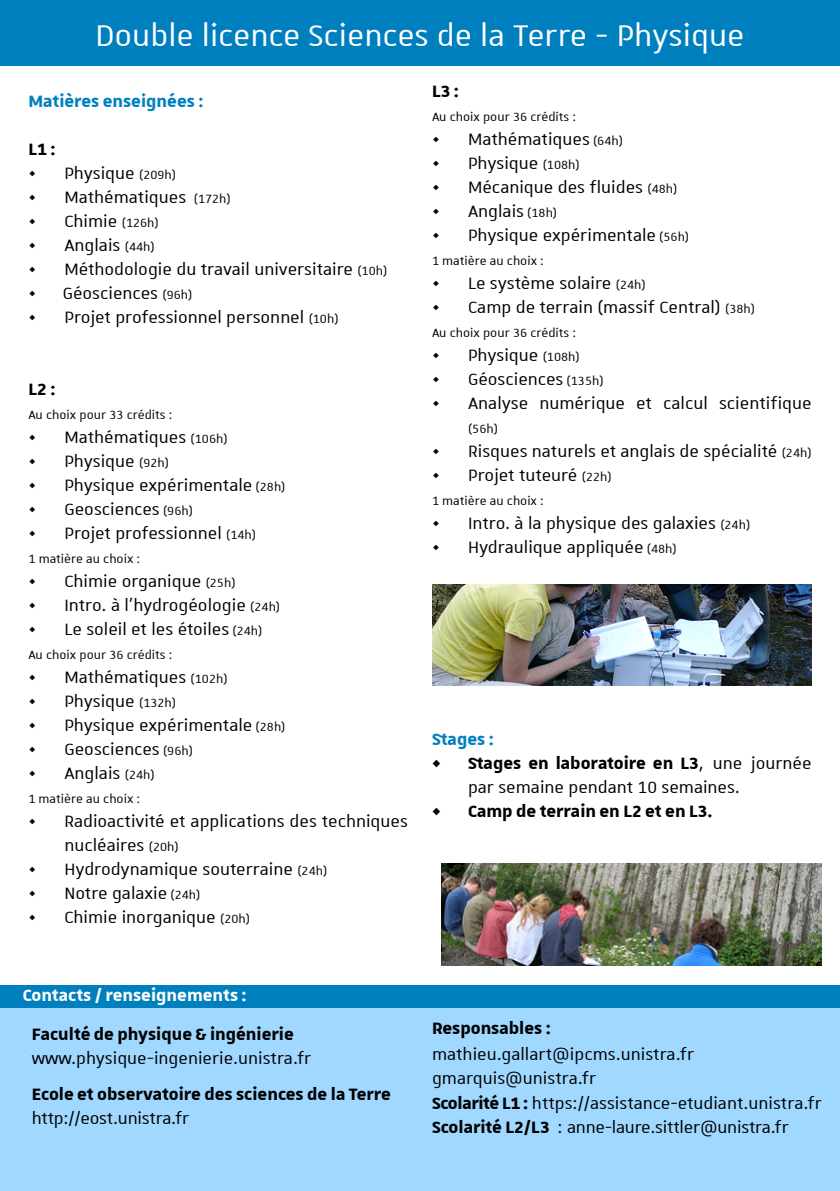
<style>
.page{position:relative;width:840px;height:1191px;background:#fff}
.page>*{position:absolute;margin:0;border:0;box-sizing:border-box;transform-origin:0 0}
.t1{font:40px "Unistra A";color:#fff}
.t2{font:22px/24.4px "Unistra A";color:#000}
.t3{font:700 22px "Unistra A";color:#000}
.t4{font:700 22px "Unistra A";color:#007fbf}
.t5{font:700 22px "Unistra A";color:#fff}
.t6{font:16px "Unistra A";color:#000}
.s1{font-size:16px}
.s2{font-weight:700}
</style>
<div class="page">
<div style="left:0;top:1006px;width:839px;height:185px;background:#a0d8ff"></div>
<div style="left:0;top:0;width:839px;height:65px;background:#007fbf"></div>
<div style="left:0;top:985px;width:839px;height:23px;background:#007fbf"></div>
<img style="left:441px;top:864px;width:379px;height:101px">
<img style="left:432px;top:584px;width:379px;height:101px">
<h1 class="t1" style="left:95px;top:15px;width:650px">Double licence Sciences de la Terre - Physique</h1>
<p class="t4" style="left:28px;top:89px;width:176px">Matières enseignées :</p>
<p class="t3" style="left:28px;top:137px;width:28px">L1 :</p>
<p class="t2" style="left:28px;top:160px;width:149px">• Physique <span class="s1">(209h)</span></p>
<p class="t2" style="left:28px;top:184px;width:204px">• Mathématiques <span class="s1">(172h)</span></p>
<p class="t2" style="left:28px;top:208px;width:132px">• Chimie <span class="s1">(126h)</span></p>
<p class="t2" style="left:28px;top:232px;width:128px">• Anglais <span class="s1">(44h)</span></p>
<p class="t2" style="left:28px;top:256px;width:360px">• Méthodologie du travail universitaire <span class="s1">(10h)</span></p>
<p class="t2" style="left:28px;top:280px;width:165px">• Géosciences <span class="s1">(96h)</span></p>
<p class="t2" style="left:28px;top:304px;width:311px">• Projet professionnel personnel <span class="s1">(10h)</span></p>
<p class="t3" style="left:432px;top:79px;width:28px">L3 :</p>
<p class="t6" style="left:432px;top:108px;width:146px">Au choix pour 36 crédits :</p>
<p class="t2" style="left:432px;top:126px;width:192px">• Mathématiques <span class="s1">(64h)</span></p>
<p class="t2" style="left:432px;top:150px;width:149px">• Physique <span class="s1">(108h)</span></p>
<p class="t2" style="left:432px;top:174px;width:247px">• Mécanique des fluides <span class="s1">(48h)</span></p>
<p class="t2" style="left:432px;top:198px;width:127px">• Anglais <span class="s1">(18h)</span></p>
<p class="t2" style="left:432px;top:222px;width:258px">• Physique expérimentale <span class="s1">(56h)</span></p>
<p class="t6" style="left:432px;top:252px;width:113px">1 matière au choix :</p>
<p class="t2" style="left:432px;top:270px;width:215px">• Le système solaire <span class="s1">(24h)</span></p>
<p class="t2" style="left:432px;top:294px;width:324px">• Camp de terrain (massif Central) <span class="s1">(38h)</span></p>
<p class="t6" style="left:432px;top:324px;width:146px">Au choix pour 36 crédits :</p>
<p class="t2" style="left:432px;top:342px;width:149px">• Physique <span class="s1">(108h)</span></p>
<p class="t2" style="left:432px;top:366px;width:173px">• Géosciences <span class="s1">(135h)</span></p>
<p class="t2" style="left:432px;top:390px;width:381px">• Analyse numérique et calcul scientifique</p>
<p class="t6" style="left:468px;top:420px;width:31px">(56h)</p>
<p class="t2" style="left:432px;top:438px;width:381px">• Risques naturels et anglais de spécialité <span class="s1">(24h)</span></p>
<p class="t2" style="left:432px;top:462px;width:181px">• Projet tuteuré <span class="s1">(22h)</span></p>
<p class="t6" style="left:432px;top:492px;width:113px">1 matière au choix :</p>
<p class="t2" style="left:432px;top:510px;width:319px">• Intro. à la physique des galaxies <span class="s1">(24h)</span></p>
<p class="t2" style="left:432px;top:534px;width:246px">• Hydraulique appliquée <span class="s1">(48h)</span></p>
<p class="t3" style="left:28px;top:377px;width:28px">L2 :</p>
<p class="t6" style="left:28px;top:406px;width:146px">Au choix pour 33 crédits :</p>
<p class="t2" style="left:28px;top:424px;width:201px">• Mathématiques <span class="s1">(106h)</span></p>
<p class="t2" style="left:28px;top:448px;width:142px">• Physique <span class="s1">(92h)</span></p>
<p class="t2" style="left:28px;top:472px;width:258px">• Physique expérimentale <span class="s1">(28h)</span></p>
<p class="t2" style="left:28px;top:496px;width:166px">• Geosciences <span class="s1">(96h)</span></p>
<p class="t2" style="left:28px;top:520px;width:229px">• Projet professionnel <span class="s1">(14h)</span></p>
<p class="t6" style="left:28px;top:550px;width:113px">1 matière au choix :</p>
<p class="t2" style="left:28px;top:568px;width:208px">• Chimie organique <span class="s1">(25h)</span></p>
<p class="t2" style="left:28px;top:592px;width:253px">• Intro. à l’hydrogéologie <span class="s1">(24h)</span></p>
<p class="t2" style="left:28px;top:616px;width:235px">• Le soleil et les étoiles <span class="s1">(24h)</span></p>
<p class="t6" style="left:28px;top:646px;width:146px">Au choix pour 36 crédits :</p>
<p class="t2" style="left:28px;top:664px;width:201px">• Mathématiques <span class="s1">(102h)</span></p>
<p class="t2" style="left:28px;top:688px;width:149px">• Physique <span class="s1">(132h)</span></p>
<p class="t2" style="left:28px;top:712px;width:258px">• Physique expérimentale <span class="s1">(28h)</span></p>
<p class="t2" style="left:28px;top:736px;width:166px">• Geosciences <span class="s1">(96h)</span></p>
<p class="t2" style="left:28px;top:760px;width:128px">• Anglais <span class="s1">(24h)</span></p>
<p class="t6" style="left:28px;top:790px;width:113px">1 matière au choix :</p>
<p class="t2" style="left:64px;top:808px;width:345px;text-indent:-36px">• Radioactivité et applications des techniques nucléaires <span class="s1">(20h)</span></p>
<p class="t2" style="left:28px;top:856px;width:300px">• Hydrodynamique souterraine <span class="s1">(24h)</span></p>
<p class="t2" style="left:28px;top:880px;width:173px">• Notre galaxie <span class="s1">(24h)</span></p>
<p class="t2" style="left:28px;top:904px;width:223px">• Chimie inorganique <span class="s1">(20h)</span></p>
<p class="t4" style="left:432px;top:727px;width:63px">Stages :</p>
<p class="t2" style="left:468px;top:750px;width:345px;text-indent:-36px"><span class="s2">• Stages en laboratoire en L3</span>, une journée par semaine pendant 10 semaines.</p>
<p class="t3" style="left:432px;top:799px;width:282px">• Camp de terrain en L2 et en L3.</p>
<p class="t5" style="left:23px;top:983px;width:225px">Contacts / renseignements :</p>
<p class="t3" style="left:32px;top:1021px;width:263px">Faculté de physique &amp; ingénierie</p>
<p class="t2" style="left:32px;top:1045px;width:281px">www.physique-ingenierie.unistra.fr</p>
<p class="t3" style="left:32px;top:1081px;width:360px">Ecole et observatoire des sciences de la Terre</p>
<p class="t2" style="left:32px;top:1105px;width:159px">http://eost.unistra.fr</p>
<p class="t3" style="left:432px;top:1016px;width:120px">Responsables :</p>
<p class="t2" style="left:432px;top:1041px;width:391px">mathieu.gallart@ipcms.unistra.fr gmarquis@unistra.fr<br><span class="s2">Scolarité L1 :</span> https://assistance-etudiant.unistra.fr <span class="s2">Scolarité L2/L3</span> : anne-laure.sittler@unistra.fr</p>
</div>
